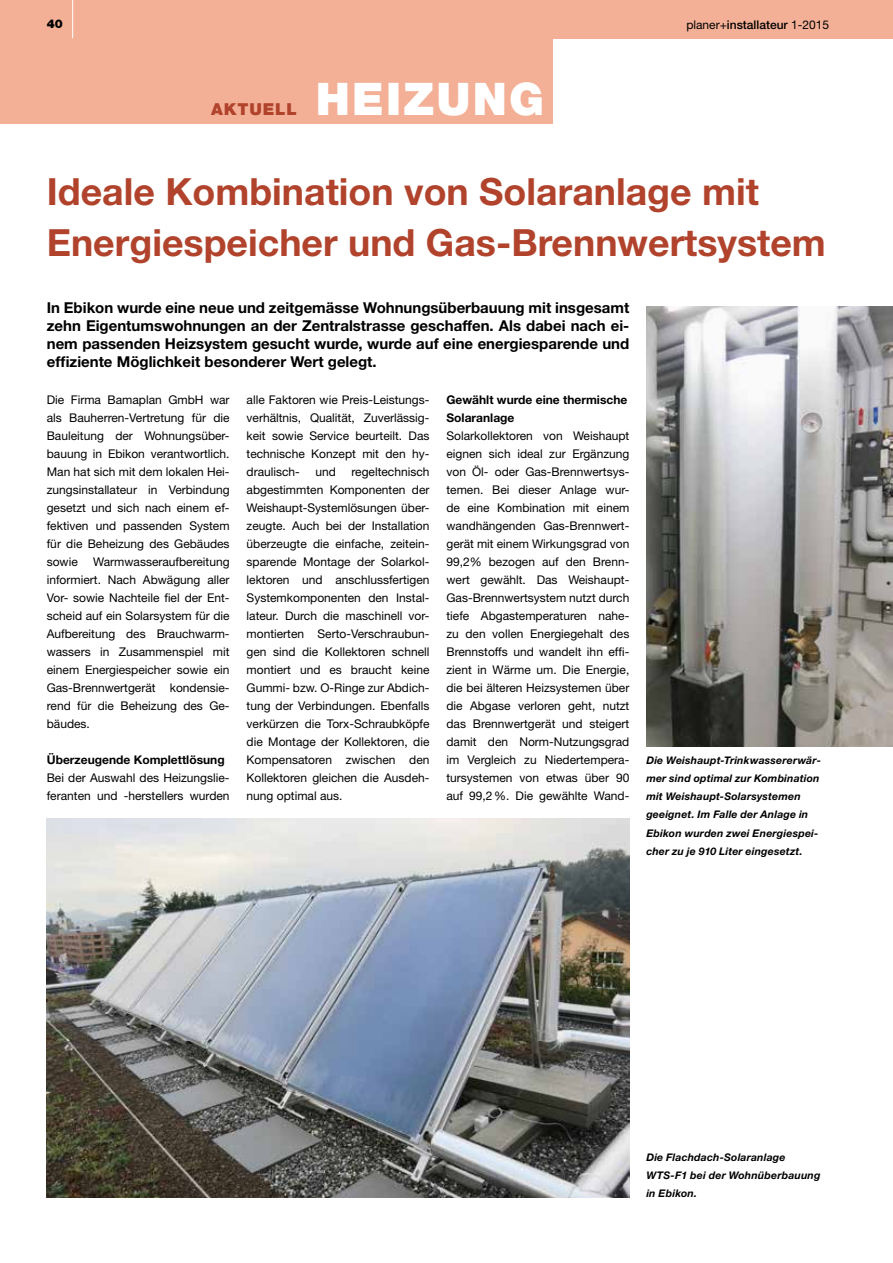
<style>
.page{position:relative;width:893px;height:1263px;background:#fff}
.page>*{position:absolute;margin:0;border:0;box-sizing:border-box;transform-origin:0 0}
.t1{font:900 45px "Helvetica Neue";letter-spacing:.05em;color:#fff}
.t2{font:700 37.5px/51px "Helvetica Neue";color:#b1432c}
.t3{font:900 16.5px "Helvetica Neue";letter-spacing:.05em;color:#b1432c}
.t4{font:700 15px/18px "Helvetica Neue";color:#000;text-align:justify}
.t5{font:12px/18px "Helvetica Neue";color:#000;text-align:justify}
.t6{font:700 12px/18px "Helvetica Neue";color:#000}
.t7{font:900 12px "Helvetica Neue";color:#000}
.t8{font:italic 700 10.5px/18px "Helvetica Neue";letter-spacing:.02em;color:#000}
.s1{font-weight:500}
</style>
<div class="page">
<div style="left:0;top:0;width:553px;height:123px;background:#f3b096"></div>
<div style="left:0;top:0;width:893px;height:38px;background:#f3b096"></div>
<hr style="left:72px;top:0;width:1px;height:38px;background:#fff">
<img style="left:47px;top:818px;width:582px;height:379px">
<img style="left:646px;top:306px;width:247px;height:440px">
<p class="t7" style="left:47px;top:17px;width:17px">40</p>
<h3 class="t3" style="left:211px;top:99px;width:87px">AKTUELL</h3>
<h1 class="t1" style="left:316px;top:72px;width:230px">HEIZUNG</h1>
<p class="t5" style="left:686px;top:15px;width:144px">planer+<span class="s1">installateur</span> 1-2015</p>
<h2 class="t2" style="left:47px;top:165px;width:781px">Ideale Kombination von Solaranlage mit<br>Energiespeicher und Gas-Brennwertsystem</h2>
<p class="t4" style="left:47px;top:299px;width:584px">In Ebikon wurde eine neue und zeitgemässe Wohnungsüberbauung mit insgesamt zehn Eigentumswohnungen an der Zentralstrasse geschaffen. Als dabei nach ei&shy;nem passenden Heizsystem gesucht wurde, wurde auf eine energiesparende und effiziente Möglichkeit besonderer Wert gelegt.</p>
<p class="t5" style="left:47px;top:390px;width:184px">Die Firma Bamaplan GmbH war als Bauherren-Vertretung für die Bauleitung der Wohnungsüber&shy;bauung in Ebikon verantwortlich.<br>Man hat sich mit dem lokalen Hei&shy;zungsinstallateur in Verbindung gesetzt und sich nach einem ef&shy;fektiven und passenden System für die Beheizung des Gebäudes sowie</p>
<p class="t6" style="left:446px;top:390px;width:182px">Gewählt wurde eine thermische<br>Solaranlage</p>
<p class="t5" style="left:446px;top:426px;width:184px">Solarkollektoren von Weishaupt eignen sich ideal zur Ergänzung von Öl- oder Gas-Brennwertsys&shy;temen. Bei dieser Anlage wur&shy;de eine Kombination mit einem wandhängenden Gas-Brennwert&shy;gerät mit einem Wirkungsgrad von 99,2% bezogen auf den Brenn&shy;wert gewählt. Das Weishaupt-Gas-Brennwertsystem nutzt durch tiefe Abgastemperaturen nahe&shy;zu den vollen Energiegehalt des Brennstoffs und wandelt ihn effi&shy;zient in Wärme um. Die Energie, die bei älteren Heizsystemen über die Abgase verloren geht, nutzt das Brennwertgerät und steigert damit den Norm-Nutzungsgrad im Vergleich zu Niedertempera&shy;tursystemen von etwas über 90 auf 99,2%. Die gewählte Wand-</p>
<p class="t5" style="left:247px;top:390px;width:184px">alle Faktoren wie Preis-Leistungs&shy;verhältnis, Qualität, Zuverlässig&shy;keit sowie Service beurteilt. Das technische Konzept mit den hy&shy;draulisch-</p>
<p class="t5" style="left:247px;top:462px;width:184px;text-indent:105px">regeltechnisch abgestimmten Komponenten der Weishaupt-Systemlösungen über&shy;zeugte. Auch bei der Installation überzeugte die einfache, zeitein&shy;sparende Montage der Solarkol&shy;lektoren und anschlussfertigen Systemkomponenten den Instal&shy;lateur. Durch die maschinell vor&shy;montierten Serto-Verschraubun&shy;gen sind die Kollektoren schnell montiert und es braucht keine Gummi- bzw. O-Ringe zur Abdich&shy;tung der Verbindungen. Ebenfalls verkürzen die Torx-Schraubköpfe die Montage der Kollektoren, die Kompensatoren zwischen den Kollektoren gleichen die Ausdeh&shy;nung optimal aus.</p>
<p class="t5" style="left:315px;top:462px;width:22px">und</p>
<p class="t5" style="left:47px;top:552px;width:184px;text-indent:46px">Warmwasseraufbereitung informiert. Nach Abwägung aller Vor- sowie Nachteile fiel der Ent&shy;scheid auf ein Solarsystem für die Aufbereitung des Brauchwarm&shy;wassers in Zusammenspiel mit einem Energiespeicher sowie ein Gas-Brennwertgerät kondensie&shy;rend für die Beheizung des Ge&shy;bäudes.</p>
<p class="t6" style="left:47px;top:751px;width:179px">Überzeugende Komplettlösung</p>
<p class="t5" style="left:47px;top:769px;width:184px">Bei der Auswahl des Heizungslie&shy;feranten und -herstellers wurden</p>
<p class="t8" style="left:646px;top:751px;width:176px">Die Weishaupt-Trinkwassererwär&shy;mer sind optimal zur Kombination mit Weishaupt-Solarsystemen geeignet. Im Falle der Anlage in<br>Ebikon wurden zwei Energiespei&shy;cher zu je 910 Liter eingesetzt.</p>
<p class="t8" style="left:646px;top:1148px;width:176px">Die Flachdach-Solaranlage<br>WTS-F1 bei der Wohnüberbauung in Ebikon.</p>
</div>
